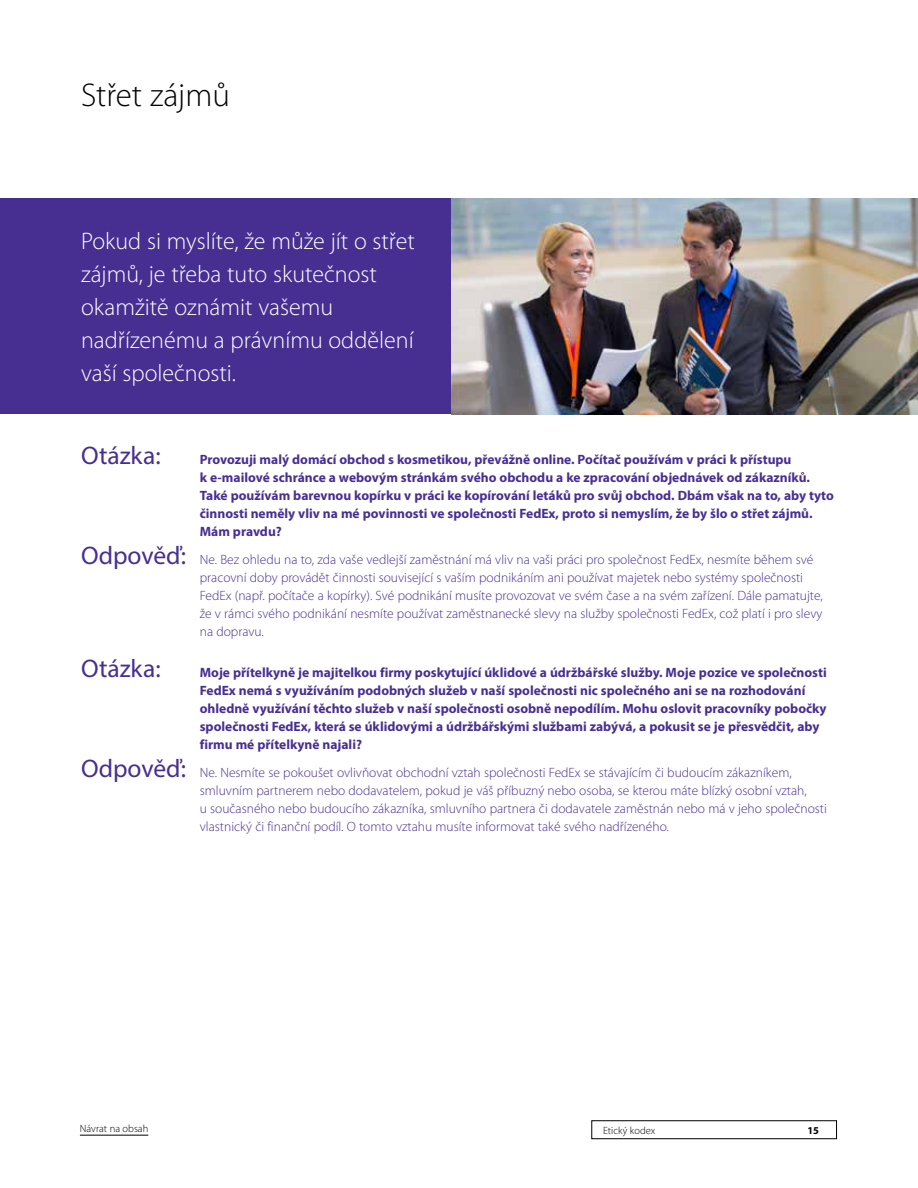
<style>
.page{position:relative;width:918px;height:1188px;background:#fff}
.page>*{position:absolute;margin:0;border:0;box-sizing:border-box;transform-origin:0 0}
.t1{font:300 33px "Myriad Pro";color:#000}
.t2{font:25.5px "Myriad Pro";color:#472f92}
.t3{font:300 24px/33px "Myriad Pro";color:#fff}
.t4{font:300 13.5px/18px "Myriad Pro";color:#472f92}
.t5{font:700 13.5px/18px "Myriad Pro";color:#472f92}
.t6{font:300 10.5px "Myriad Pro";color:#000}
.t7{font:700 10.5px "Myriad Pro";color:#000}
.s1{font-weight:400;font-size:25.5px}
</style>
<div class="page">
<div style="left:592px;top:1121px;width:245px;height:18px;border:1px solid #000"></div>
<hr style="left:80px;top:1135px;width:68px;height:1px;background:#000">
<div style="left:0;top:198px;width:470px;height:216px;background:#472f92"></div>
<img style="left:452px;top:198px;width:466px;height:216px">
<h1 class="t1" style="left:81px;top:75px;width:150px">Střet zájmů</h1>
<h3 class="t3" style="left:81px;top:224px;width:335px">Pokud si myslíte, že může jít o střet zájmů, je třeba tuto skutečnost okamžitě oznámit vašemu nadřízenému a právnímu oddělení vaší společnosti.</h3>
<h2 class="t2" style="left:81px;top:439px;width:81px">Otázka:</h2>
<p class="t5" style="left:200px;top:450px;width:636px">Provozuji malý domácí obchod s kosmetikou, převážně online. Počítač používám v práci k přístupu<br>k e-mailové schránce a webovým stránkám svého obchodu a ke zpracování objednávek od zákazníků.<br>Také používám barevnou kopírku v práci ke kopírování letáků pro svůj obchod. Dbám však na to, aby tyto činnosti neměly vliv na mé povinnosti ve společnosti FedEx, proto si nemyslím, že by šlo o střet zájmů.<br>Mám pravdu?</p>
<p class="t4" style="left:200px;top:550px;width:624px;text-indent:-119px"><span class="s1">Odpověď:</span> Ne. Bez ohledu na to, zda vaše vedlejší zaměstnání má vliv na vaši práci pro společnost FedEx, nesmíte během své pracovní doby provádět činnosti související s vaším podnikáním ani používat majetek nebo systémy společnosti FedEx (např. počítače a kopírky). Své podnikání musíte provozovat ve svém čase a na svém zařízení. Dále pamatujte, že v rámci svého podnikání nesmíte používat zaměstnanecké slevy na služby společnosti FedEx, což platí i pro slevy na dopravu.</p>
<h2 class="t2" style="left:81px;top:652px;width:81px">Otázka:</h2>
<p class="t5" style="left:200px;top:663px;width:628px">Moje přítelkyně je majitelkou firmy poskytující úklidové a údržbářské služby. Moje pozice ve společnosti FedEx nemá s využíváním podobných služeb v naší společnosti nic společného ani se na rozhodování ohledně využívání těchto služeb v naší společnosti osobně nepodílím. Mohu oslovit pracovníky pobočky společnosti FedEx, která se úklidovými a údržbářskými službami zabývá, a pokusit se je přesvědčit, aby firmu mé přítelkyně najali?</p>
<p class="t4" style="left:200px;top:763px;width:629px;text-indent:-119px"><span class="s1">Odpověď:</span> Ne. Nesmíte se pokoušet ovlivňovat obchodní vztah společnosti FedEx se stávajícím či budoucím zákazníkem, smluvním partnerem nebo dodavatelem, pokud je váš příbuzný nebo osoba, se kterou máte blízký osobní vztah,<br>u současného nebo budoucího zákazníka, smluvního partnera či dodavatele zaměstnán nebo má v jeho společnosti vlastnický či finanční podíl. O tomto vztahu musíte informovat také svého nadřízeného.</p>
<p class="t6" style="left:80px;top:1122px;width:70px">Návrat na obsah</p>
<p class="t6" style="left:603px;top:1124px;width:54px">Etický kodex</p>
<p class="t7" style="left:807px;top:1123px;width:13px">15</p>
</div>
